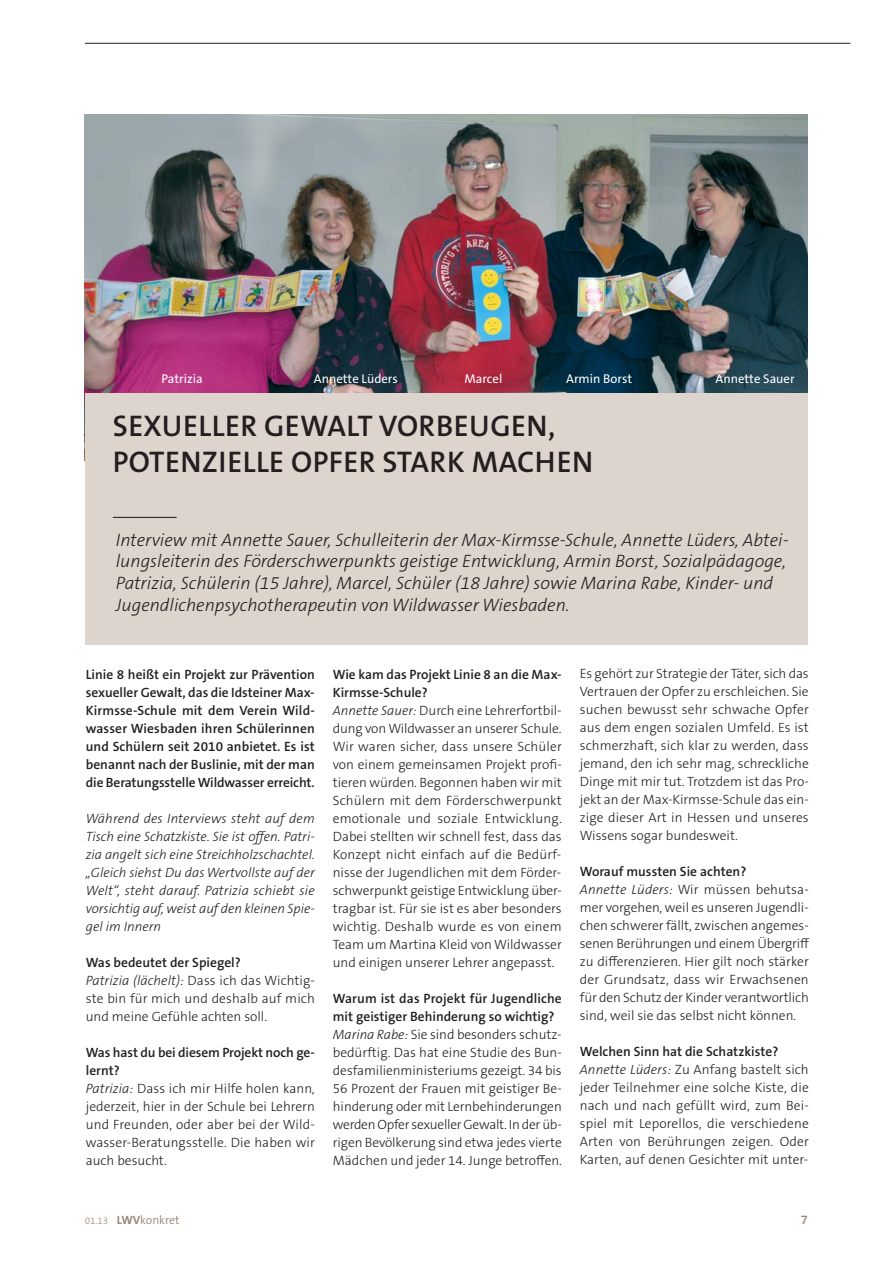
<style>
.page{position:relative;width:893px;height:1263px;background:#fff}
.page>*{position:absolute;margin:0;border:0;box-sizing:border-box;transform-origin:0 0}
.t1{font:600 30px/36px "The Sans B W6";letter-spacing:.015em;color:#231f20}
.t2{font:italic 300 18px/21.6px "The Sans B W3";color:#231f20}
.t3{font:300 13.5px/18px "The Sans B W3";color:#231f20;text-align:justify}
.t4{font:600 13.5px/18px "The Sans B W6";color:#231f20}
.t5{font:italic 300 13.5px/18px "The Sans B W3";letter-spacing:-.005em;color:#231f20;text-align:justify}
.t6{font:12.75px "The Sans B W5 Plain";color:#fff}
.t7{font:600 12.75px "The Sans B W6";color:#99877c}
.t8{font:300 12px "The Sans B W4";color:#99877c}
.s1{font-style:italic}
.s2{font-family:"The Sans B W3";font-size:9.75px}
.s3{font-family:"The Sans B W7";font-weight:700}
</style>
<div class="page">
<hr style="left:85px;top:43px;width:765px;height:1px;background:#231f20">
<img style="left:85px;top:115px;width:723px;height:346px">
<div style="left:85px;top:393px;width:722px;height:251px;background:#ded4ce"></div>
<hr style="left:113px;top:517px;width:64px;height:1px;background:#231f20">
<p class="t6" style="left:162px;top:374px;width:43px">Patrizia</p>
<p class="t6" style="left:314px;top:374px;width:85px">Annette Lüders</p>
<p class="t6" style="left:465px;top:374px;width:39px">Marcel</p>
<p class="t6" style="left:566px;top:374px;width:67px">Armin Borst</p>
<p class="t6" style="left:715px;top:374px;width:81px">Annette Sauer</p>
<h1 class="t1" style="left:113px;top:411px;width:482px">SEXUELLER GEWALT VORBEUGEN,<br>POTENZIELLE OPFER STARK MACHEN</h1>
<p class="t2" style="left:116px;top:531px;width:674px">Interview mit Annette Sauer, Schulleiterin der Max-Kirmsse-Schule, Annette Lüders, Abtei&shy;lungsleiterin des Förderschwerpunkts geistige Entwicklung, Armin Borst, Sozialpädagoge, Patrizia, Schülerin (15 Jahre), Marcel, Schüler (18 Jahre) sowie Marina Rabe, Kinder- und Jugendlichenpsychotherapeutin von Wildwasser Wiesbaden.</p>
<p class="t4" style="left:86px;top:666px;width:230px;text-align:justify">Linie 8 heißt ein Projekt zur Prävention sexueller Gewalt, das die Idsteiner Max-Kirmsse-Schule mit dem Verein Wild&shy;wasser Wiesbaden ihren Schülerinnen und Schülern seit 2010 anbietet. Es ist benannt nach der Buslinie, mit der man die Beratungsstelle Wildwasser erreicht.</p>
<p class="t5" style="left:86px;top:810px;width:230px">Während des Interviews steht auf dem Tisch eine Schatzkiste. Sie ist offen. Patri&shy;zia angelt sich eine Streichholzschachtel. „Gleich siehst Du das Wertvollste auf der Welt“, steht darauf. Patrizia schiebt sie vorsichtig auf, weist auf den kleinen Spie&shy;gel im Innern</p>
<p class="t4" style="left:86px;top:954px;width:156px">Was bedeutet der Spiegel?</p>
<p class="t3" style="left:86px;top:972px;width:230px"><span class="s1">Patrizia (lächelt):</span> Dass ich das Wichtig&shy;ste bin für mich und deshalb auf mich und meine Gefühle achten soll.</p>
<p class="t4" style="left:86px;top:1044px;width:230px">Was hast du bei diesem Projekt noch ge&shy;lernt?</p>
<p class="t3" style="left:86px;top:1080px;width:230px"><span class="s1">Patrizia:</span> Dass ich mir Hilfe holen kann, jederzeit, hier in der Schule bei Lehrern und Freunden, oder aber bei der Wild&shy;wasser-Beratungsstelle. Die haben wir auch besucht.</p>
<p class="t4" style="left:333px;top:666px;width:230px">Wie kam das Projekt Linie 8 an die Max-<br>Kirmsse-Schule?</p>
<p class="t3" style="left:333px;top:703px;width:230px"><span class="s1">Annette Sauer:</span> Durch eine Lehrerfortbil&shy;dung von Wildwasser an unserer Schule.<br>Wir waren sicher, dass unsere Schüler von einem gemeinsamen Projekt profi&shy;tieren würden. Begonnen haben wir mit Schülern mit dem Förderschwerpunkt emotionale und soziale Entwicklung.<br>Dabei stellten wir schnell fest, dass das Konzept nicht einfach auf die Bedürf&shy;nisse der Jugendlichen mit dem Förder&shy;schwerpunkt geistige Entwicklung über&shy;tragbar ist. Für sie ist es aber besonders wichtig. Deshalb wurde es von einem Team um Martina Kleid von Wildwasser und einigen unserer Lehrer angepasst.</p>
<p class="t4" style="left:333px;top:990px;width:230px">Warum ist das Projekt für Jugendliche mit geistiger Behinderung so wichtig?</p>
<p class="t3" style="left:333px;top:1026px;width:231px"><span class="s1">Marina Rabe:</span> Sie sind besonders schutz&shy;bedürftig. Das hat eine Studie des Bun&shy;desfamilienministeriums gezeigt. 34 bis 56 Prozent der Frauen mit geistiger Be&shy;hinderung oder mit Lernbehinderungen werden Opfer sexueller Gewalt. In der üb&shy;rigen Bevölkerung sind etwa jedes vierte Mädchen und jeder 14. Junge betroffen.</p>
<p class="t3" style="left:580px;top:666px;width:231px">Es gehört zur Strategie der Täter, sich das Vertrauen der Opfer zu erschleichen. Sie suchen bewusst sehr schwache Opfer aus dem engen sozialen Umfeld. Es ist schmerzhaft, sich klar zu werden, dass jemand, den ich sehr mag, schreckliche Dinge mit mir tut. Trotzdem ist das Pro&shy;jekt an der Max-Kirmsse-Schule das ein&shy;zige dieser Art in Hessen und unseres Wissens sogar bundesweit.</p>
<p class="t4" style="left:580px;top:864px;width:168px">Worauf mussten Sie achten?</p>
<p class="t3" style="left:580px;top:882px;width:231px"><span class="s1">Annette Lüders:</span> Wir müssen behutsa&shy;mer vorgehen, weil es unseren Jugendli&shy;chen schwerer fällt, zwischen angemes&shy;senen Berührungen und einem Übergriff zu differenzieren. Hier gilt noch stärker der Grundsatz, dass wir Erwachsenen für den Schutz der Kinder verantwortlich sind, weil sie das selbst nicht können.</p>
<p class="t4" style="left:580px;top:1044px;width:200px">Welchen Sinn hat die Schatzkiste?</p>
<p class="t3" style="left:580px;top:1062px;width:230px"><span class="s1">Annette Lüders:</span> Zu Anfang bastelt sich jeder Teilnehmer eine solche Kiste, die nach und nach gefüllt wird, zum Bei&shy;spiel mit Leporellos, die verschiedene Arten von Berührungen zeigen. Oder Karten, auf denen Gesichter mit unter-</p>
<p class="t8" style="left:85px;top:1216px;width:96px"><span class="s2">01.13</span> <span class="s3">LWV</span>konkret</p>
<p class="t7" style="left:801px;top:1215px;width:9px">7</p>
</div>
